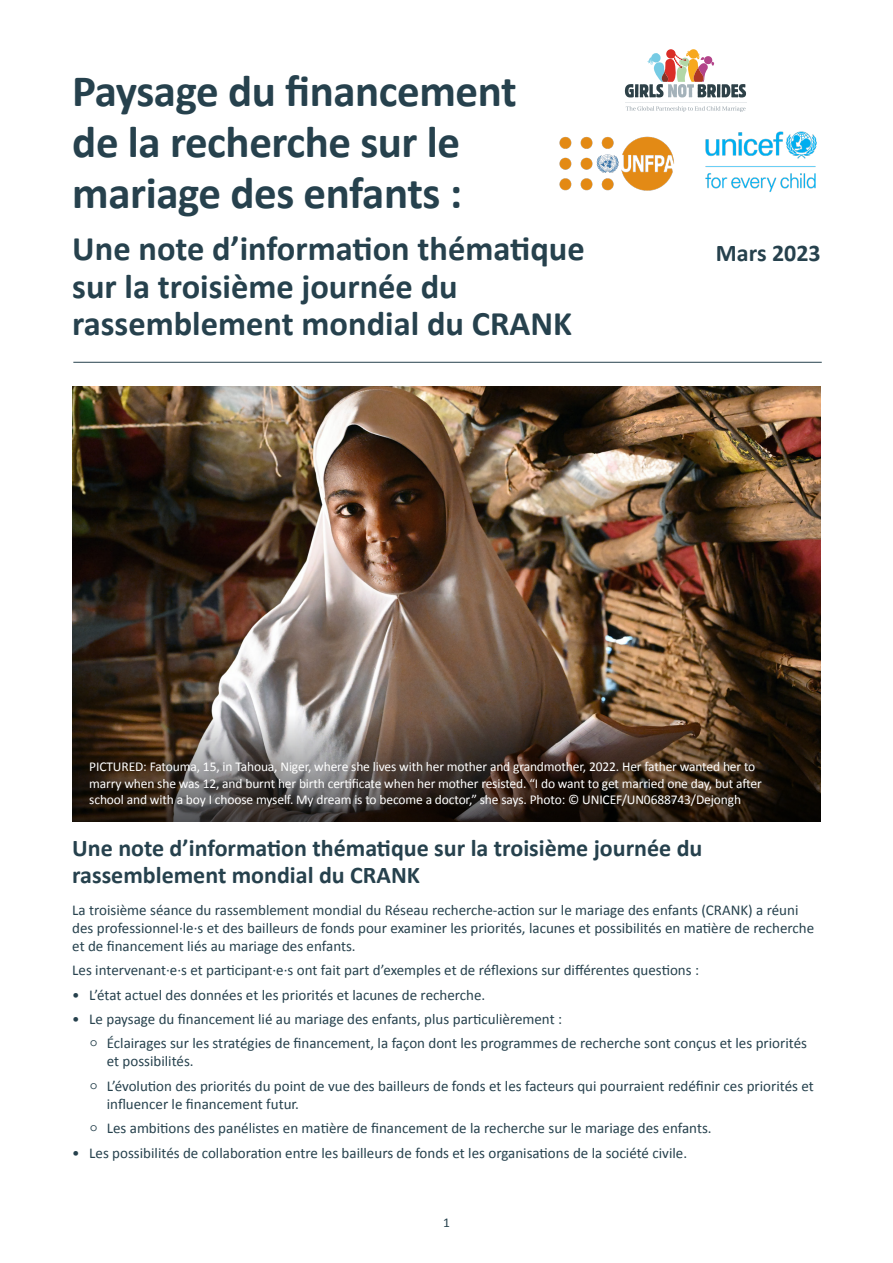
<style>
.page{position:relative;width:893px;height:1263px;background:#fff}
.page>*{position:absolute;margin:0;border:0;box-sizing:border-box;transform-origin:0 0}
.t1{font:700 45px/51px "Calibri";letter-spacing:-.01em;color:#26414d}
.t2{font:700 34.5px/37.5px "Calibri";color:#26414d}
.Body_Text{font:700 24px/27px "Calibri";color:#26414d}
.Key_results__bullet{font:15px/18px "Calibri";color:#26414d}
.Body_Text-2{font:15px/18px "Calibri";color:#26414d}
.Body_Text-3{font:13.5px/16.5px "Calibri";letter-spacing:-.01em;color:#fff}
.t3{font:13.5px "Calibri";color:#26414d}
.s1{font-family:"Adelle";font-weight:300}
</style>
<div class="page">
<img style="left:72px;top:386px;width:749px;height:328px">
<hr style="left:73px;top:362px;width:749px;height:1px;background:#26414d">
<img style="left:559px;top:137px;width:115px;height:54px">
<img style="left:705px;top:131px;width:112px;height:61px">
<svg style="left:625px;top:49px;width:121px;height:48px"></svg>
<svg style="left:626px;top:106px;width:119px;height:6px"></svg>
<hr style="left:625px;top:102px;width:121px;height:1px;background:#a4b2ba">
<svg style="left:72px;top:714px;width:749px;height:107px;background:#493c32"></svg>
<p class="t1" style="left:72px;top:64px;width:446px">Paysage du financement de la recherche sur le mariage des enfants :</p>
<p class="t2" style="left:72px;top:229px;width:514px">Une note d’information thématique sur la troisième journée du rassemblement mondial du CRANK</p>
<p class="Body_Text" style="left:716px;top:239px;width:106px">Mars 2023</p>
<p class="Body_Text-3" style="left:89px;top:758px;width:674px">PICTURED: Fatouma, 15, in Tahoua, Niger, where she lives with her mother and grandmother, 2022. Her father wanted her to marry when she was 12, and burnt her birth certificate when her mother resisted. “I do want to get married one day, but after school and with a boy I choose myself. My dream is to become a doctor,” she says. Photo: © UNICEF/UN0688743/Dejongh</p>
<p class="Body_Text" style="left:72px;top:833px;width:632px">Une note d’information thématique sur la troisième journée du rassemblement mondial du CRANK</p>
<p class="Body_Text-2" style="left:72px;top:900px;width:743px">La troisième séance du rassemblement mondial du Réseau recherche-action sur le mariage des enfants (CRANK) a réuni des professionnel·le·s et des bailleurs de fonds pour examiner les priorités, lacunes et possibilités en matière de recherche et de financement liés au mariage des enfants.</p>
<p class="Body_Text-2" style="left:72px;top:961px;width:628px">Les intervenant·e·s et participant·e·s ont fait part d’exemples et de réflexions sur différentes questions :</p>
<p class="Key_results__bullet" style="left:72px;top:985px;width:415px">• L’état actuel des données et les priorités et lacunes de recherche.</p>
<p class="Key_results__bullet" style="left:72px;top:1010px;width:491px">• Le paysage du financement lié au mariage des enfants, plus particulièrement :</p>
<p class="Key_results__bullet" style="left:107px;top:1034px;width:702px;text-indent:-17px"><span class="s1">•</span> Éclairages sur les stratégies de financement, la façon dont les programmes de recherche sont conçus et les priorités et possibilités.</p>
<p class="Key_results__bullet" style="left:107px;top:1076px;width:708px;text-indent:-17px"><span class="s1">•</span> L’évolution des priorités du point de vue des bailleurs de fonds et les facteurs qui pourraient redéfinir ces priorités et influencer le financement futur.</p>
<p class="Key_results__bullet" style="left:89px;top:1119px;width:624px"><span class="s1">•</span> Les ambitions des panélistes en matière de financement de la recherche sur le mariage des enfants.</p>
<p class="Key_results__bullet" style="left:72px;top:1143px;width:616px">• Les possibilités de collaboration entre les bailleurs de fonds et les organisations de la société civile.</p>
<p class="t3" style="left:443px;top:1213px;width:8px">1</p>
</div>
